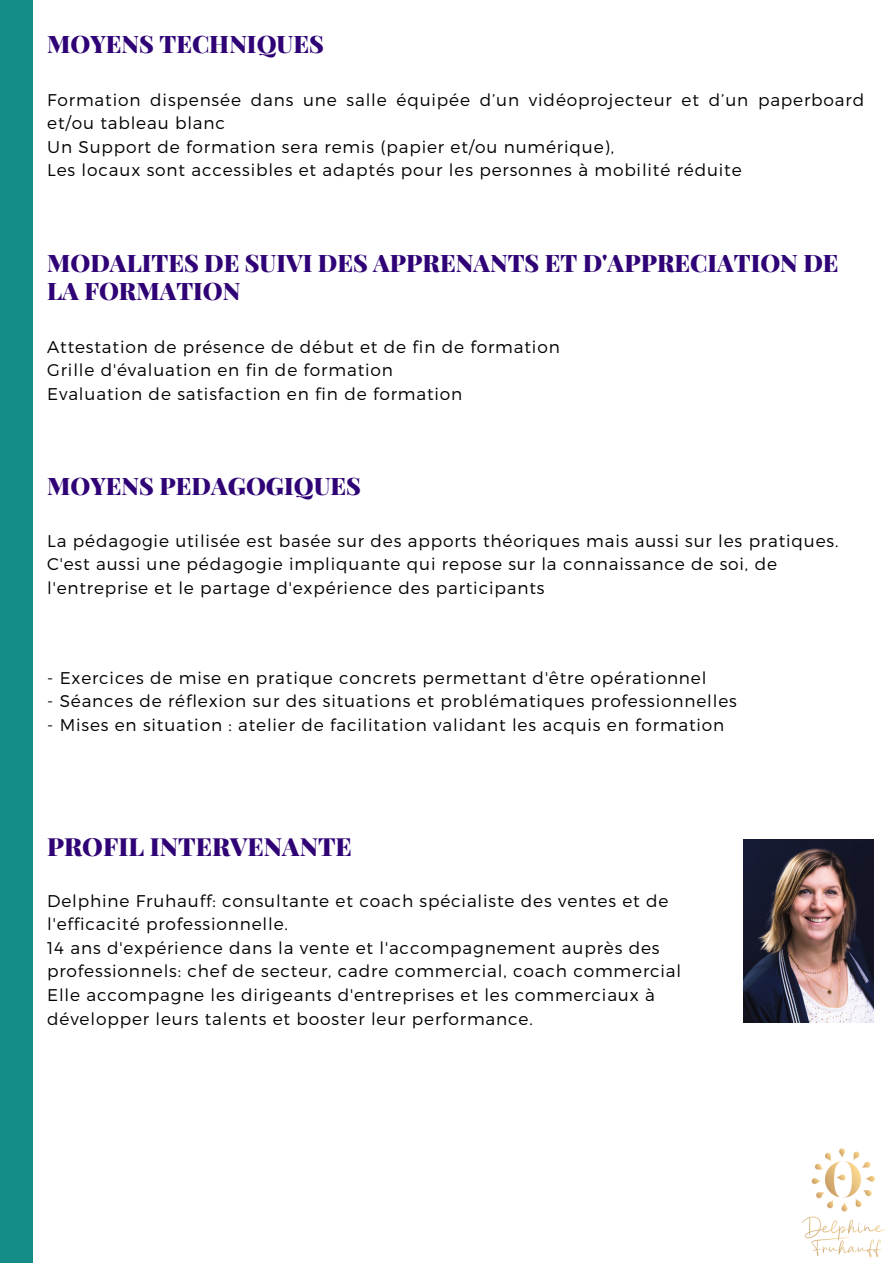
<style>
.page{position:relative;width:893px;height:1264px;background:#fff}
.page>*{position:absolute;margin:0;border:0;box-sizing:border-box;transform-origin:0 0}
.t1{font:900 25.05px "Playfair Display";color:#2f0376}
.t2{font:900 24.15px/28px "Playfair Display";color:#2f0376}
.t3{font:300 16.95px/23.5px "Montserrat";letter-spacing:.05em;color:#000}
</style>
<div class="page">
<div style="left:0;top:0;width:33px;height:1262px;background:#148c87"></div>
<img style="left:743px;top:839px;width:130px;height:183px">
<img style="left:802px;top:1148px;width:83px;height:110px">
<p class="t2" style="left:47px;top:29px;width:278px">MOYENS TECHNIQUES</p>
<p class="t3" style="left:47px;top:87px;width:818px">Formation dispensée dans une salle équipée d’un vidéoprojecteur et d’un paperboard et/ou tableau blanc</p>
<p class="t3" style="left:47px;top:134px;width:568px">Un Support de formation sera remis (papier et/ou numérique),</p>
<p class="t3" style="left:47px;top:158px;width:696px">Les locaux sont accessibles et adaptés pour les personnes à mobilité réduite</p>
<p class="t2" style="left:47px;top:248px;width:792px">MODALITES DE SUIVI DES APPRENANTS ET D'APPRECIATION DE<br>LA FORMATION</p>
<p class="t3" style="left:47px;top:334px;width:514px">Attestation de présence de début et de fin de formation</p>
<p class="t3" style="left:47px;top:357px;width:347px">Grille d'évaluation en fin de formation</p>
<p class="t3" style="left:47px;top:381px;width:416px">Evaluation de satisfaction en fin de formation</p>
<p class="t2" style="left:47px;top:470px;width:315px">MOYENS PEDAGOGIQUES</p>
<p class="t3" style="left:47px;top:528px;width:792px">La pédagogie utilisée est basée sur des apports théoriques mais aussi sur les pratiques.<br>C'est aussi une pédagogie impliquante qui repose sur la connaissance de soi, de l'entreprise et le partage d'expérience des participants</p>
<p class="t3" style="left:47px;top:665px;width:660px">- Exercices de mise en pratique concrets permettant d'être opérationnel</p>
<p class="t3" style="left:47px;top:688px;width:691px">- Séances de réflexion sur des situations et problématiques professionnelles</p>
<p class="t3" style="left:47px;top:712px;width:678px">- Mises en situation : atelier de facilitation validant les acquis en formation</p>
<p class="t1" style="left:47px;top:828px;width:306px">PROFIL INTERVENANTE</p>
<p class="t3" style="left:47px;top:887px;width:623px">Delphine Fruhauff: consultante et coach spécialiste des ventes et de l'efficacité professionnelle.</p>
<p class="t3" style="left:47px;top:935px;width:635px">14 ans d'expérience dans la vente et l'accompagnement auprès des professionnels: chef de secteur, cadre commercial, coach commercial</p>
<p class="t3" style="left:47px;top:982px;width:609px">Elle accompagne les dirigeants d'entreprises et les commerciaux à développer leurs talents et booster leur performance.</p>
</div>
